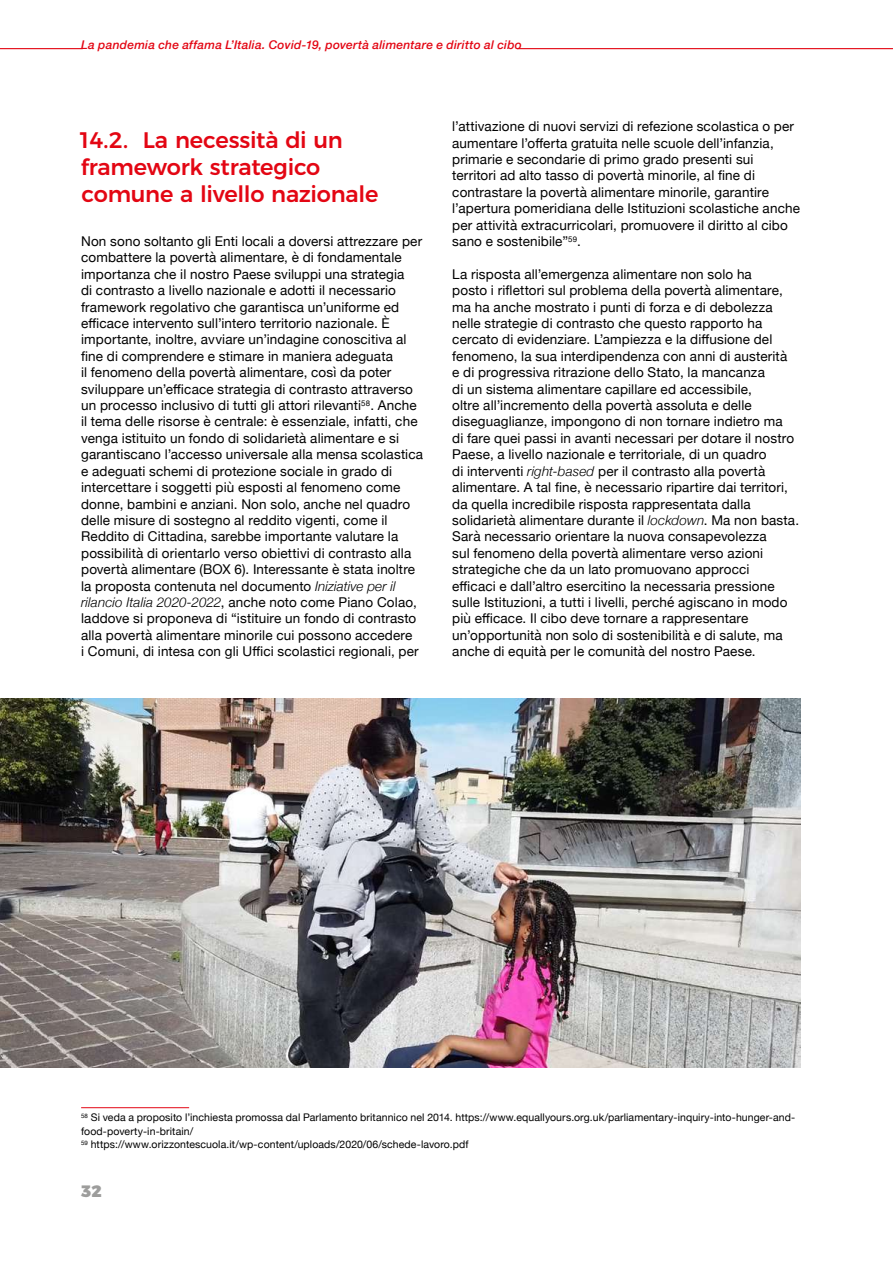
<style>
.page{position:relative;width:893px;height:1263px;background:#fff}
.page>*{position:absolute;margin:0;border:0;box-sizing:border-box;transform-origin:0 0}
.t1{font:500 22.5px/27px "Montserrat";letter-spacing:-.01em;color:#e30613}
.t2{font:900 16.5px "Montserrat";color:#9d9d9c}
.t3{font:13.5px/16.4px "Helvetica Neue";letter-spacing:.01em;color:#000}
.t4{font:italic 500 12px "Helvetica Neue";letter-spacing:.02em;color:#e30613}
.t5{font:10.5px/13.5px "Helvetica Neue";letter-spacing:.01em;color:#000}
.s1{font-weight:300;font-style:italic}
</style>
<div class="page">
<img style="left:0;top:698px;width:800px;height:370px">
<hr style="left:517px;top:48px;width:376px;height:1px;background:#e30613">
<hr style="left:0;top:48px;width:83px;height:1px;background:#e30613">
<hr style="left:81px;top:1107px;width:108px;height:1px;background:#e30613">
<p class="t4" style="left:81px;top:35px;width:442px">La pandemia che affama L’Italia. Covid-19, povertà alimentare e diritto al cibo</p>
<h1 class="t1" style="left:78px;top:124px;width:302px">14.2. La necessità di un framework strategico comune a livello nazionale</h1>
<p class="t3" style="left:81px;top:234px;width:344px">Non sono soltanto gli Enti locali a doversi attrezzare per combattere la povertà alimentare, è di fondamentale importanza che il nostro Paese sviluppi una strategia<br>di contrasto a livello nazionale e adotti il necessario framework regolativo che garantisca un’uniforme ed efficace intervento sull’intero territorio nazionale. È importante, inoltre, avviare un’indagine conoscitiva al fine di comprendere e stimare in maniera adeguata<br>il fenomeno della povertà alimentare, così da poter sviluppare un’efficace strategia di contrasto attraverso un processo inclusivo di tutti gli attori rilevanti<sup>58</sup>. Anche il tema delle risorse è centrale: è essenziale, infatti, che venga istituito un fondo di solidarietà alimentare e si garantiscano l’accesso universale alla mensa scolastica e adeguati schemi di protezione sociale in grado di intercettare i soggetti più esposti al fenomeno come donne, bambini e anziani. Non solo, anche nel quadro delle misure di sostegno al reddito vigenti, come il Reddito di Cittadina, sarebbe importante valutare la possibilità di orientarlo verso obiettivi di contrasto alla povertà alimentare (BOX 6). Interessante è stata inoltre la proposta contenuta nel documento <span class="s1">Iniziative per il rilancio Italia 2020-2022</span>, anche noto come Piano Colao, laddove si proponeva di “istituire un fondo di contrasto alla povertà alimentare minorile cui possono accedere<br>i Comuni, di intesa con gli Uffici scolastici regionali, per</p>
<p class="t3" style="left:452px;top:119px;width:349px">l’attivazione di nuovi servizi di refezione scolastica o per aumentare l’offerta gratuita nelle scuole dell’infanzia, primarie e secondarie di primo grado presenti sui territori ad alto tasso di povertà minorile, al fine di contrastare la povertà alimentare minorile, garantire l’apertura pomeridiana delle Istituzioni scolastiche anche per attività extracurricolari, promuovere il diritto al cibo sano e sostenibile”<sup>59</sup>.</p>
<p class="t3" style="left:452px;top:267px;width:348px">La risposta all’emergenza alimentare non solo ha<br>posto i riflettori sul problema della povertà alimentare, ma ha anche mostrato i punti di forza e di debolezza nelle strategie di contrasto che questo rapporto ha cercato di evidenziare. L’ampiezza e la diffusione del fenomeno, la sua interdipendenza con anni di austerità<br>e di progressiva ritrazione dello Stato, la mancanza<br>di un sistema alimentare capillare ed accessibile,<br>oltre all’incremento della povertà assoluta e delle diseguaglianze, impongono di non tornare indietro ma<br>di fare quei passi in avanti necessari per dotare il nostro Paese, a livello nazionale e territoriale, di un quadro<br>di interventi <span class="s1">right-based</span> per il contrasto alla povertà alimentare. A tal fine, è necessario ripartire dai territori, da quella incredibile risposta rappresentata dalla solidarietà alimentare durante il <span class="s1">lockdown</span>. Ma non basta.<br>Sarà necessario orientare la nuova consapevolezza<br>sul fenomeno della povertà alimentare verso azioni strategiche che da un lato promuovano approcci<br>efficaci e dall’altro esercitino la necessaria pressione sulle Istituzioni, a tutti i livelli, perché agiscano in modo più efficace. Il cibo deve tornare a rappresentare un’opportunità non solo di sostenibilità e di salute, ma anche di equità per le comunità del nostro Paese.</p>
<p class="t5" style="left:81px;top:1111px;width:716px"><sup>58</sup> Si veda a proposito l’inchiesta promossa dal Parlamento britannico nel 2014. https://www.equallyours.org.uk/parliamentary-inquiry-into-hunger-and&shy;food-poverty-in-britain/<br><sup>59</sup> https://www.orizzontescuola.it/wp-content/uploads/2020/06/schede-lavoro.pdf</p>
<p class="t2" style="left:81px;top:1178px;width:22px">32</p>
</div>
